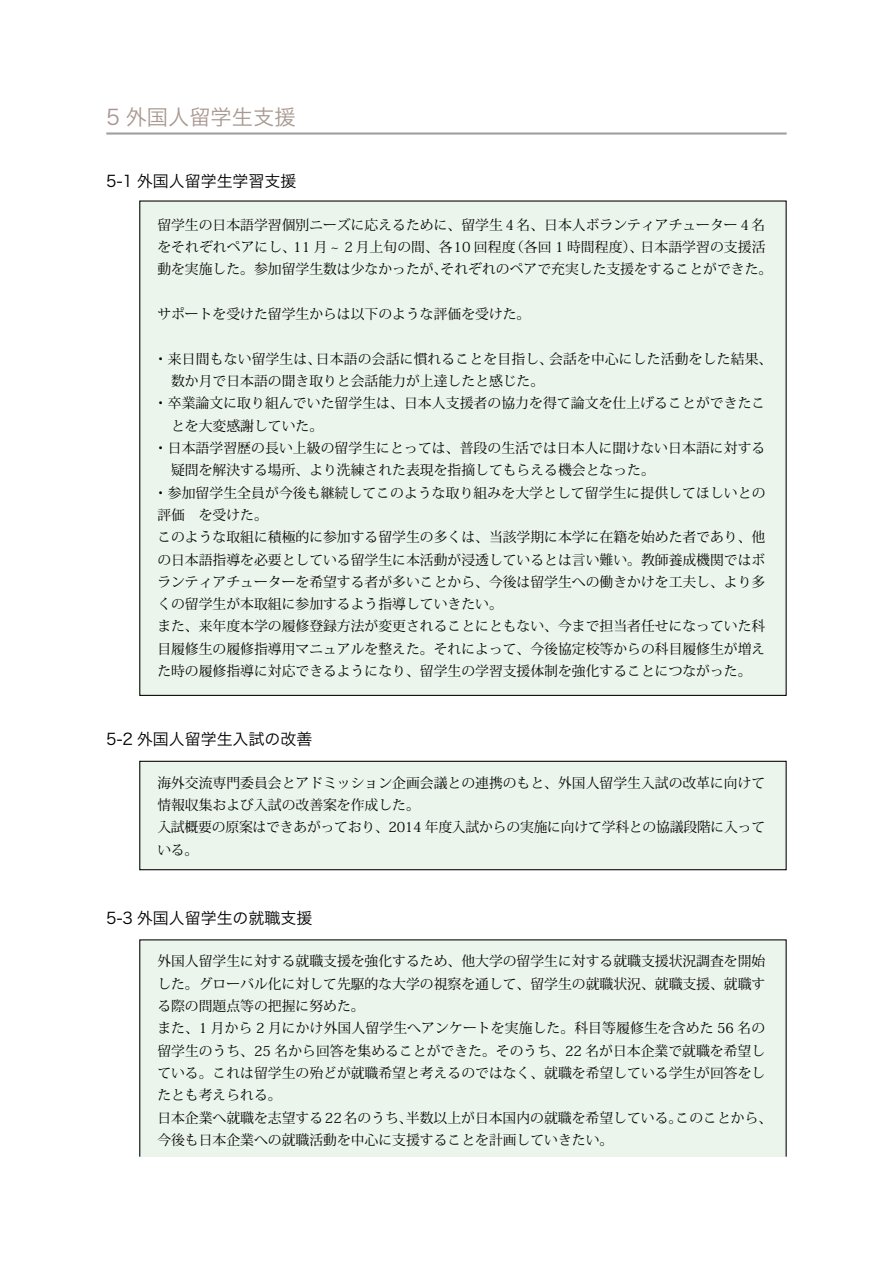
<style>
.page{position:relative;width:893px;height:1263px;background:#fff}
.page>*{position:absolute;margin:0;border:0;box-sizing:border-box;transform-origin:0 0}
.t1{font:21.3px "Hira Kaku Pro W3";color:#a89890}
.t2{font:15.9px "Hira Kaku Pro W3";color:#000}
.t3{font:13.8px/22.4px "Koz Min Pro";color:#000}
</style>
<div class="page">
<div style="left:140px;top:761px;width:646px;height:109px;background:#ebf5ec"></div>
<div style="left:139px;top:761px;width:648px;height:109px;border:1px solid #000"></div>
<div style="left:140px;top:940px;width:646px;height:217px;background:#ebf5ec"></div>
<div style="left:140px;top:201px;width:646px;height:494px;background:#ebf5ec"></div>
<hr style="left:106px;top:132px;width:681px;height:3px;background:#9fa0a0">
<h1 class="t1" style="left:106px;top:98px;width:191px">5 外国人留学生支援</h1>
<p class="t2" style="left:106px;top:167px;width:192px">5-1 外国人留学生学習支援</p>
<p class="t3" style="left:157px;top:213px;width:616px">留学生の日本語学習個別ニーズに応えるために、留学生４名、日本人ボランティアチューター４名をそれぞれペアにし、11 月 ~ ２月上旬の間、各10 回程度（各回 1 時間程度）、日本語学習の支援活動を実施した。参加留学生数は少なかったが、それぞれのペアで充実した支援をすることができた。</p>
<p class="t3" style="left:157px;top:302px;width:375px">サポートを受けた留学生からは以下のような評価を受けた。</p>
<p class="t3" style="left:154px;top:347px;width:620px">・来日間もない留学生は、日本語の会話に慣れることを目指し、会話を中心にした活動をした結果、　数か月で日本語の聞き取りと会話能力が上達したと感じた。<br>・卒業論文に取り組んでいた留学生は、日本人支援者の協力を得て論文を仕上げることができたこ　とを大変感謝していた。<br>・日本語学習歴の長い上級の留学生にとっては、普段の生活では日本人に聞けない日本語に対する　疑問を解決する場所、より洗練された表現を指摘してもらえる機会となった。<br>・参加留学生全員が今後も継続してこのような取り組みを大学として留学生に提供してほしいとの評価　を受けた。<br>このような取組に積極的に参加する留学生の多くは、当該学期に本学に在籍を始めた者であり、他の日本語指導を必要としている留学生に本活動が浸透しているとは言い難い。教師養成機関ではボランティアチューターを希望する者が多いことから、今後は留学生への働きかけを工夫し、より多くの留学生が本取組に参加するよう指導していきたい。<br>また、来年度本学の履修登録方法が変更されることにともない、今まで担当者任せになっていた科目履修生の履修指導用マニュアルを整えた。それによって、今後協定校等からの科目履修生が増えた時の履修指導に対応できるようになり、留学生の学習支援体制を強化することにつながった。</p>
<p class="t2" style="left:106px;top:725px;width:208px">5-2 外国人留学生入試の改善</p>
<p class="t3" style="left:157px;top:771px;width:610px">海外交流専門委員会とアドミッション企画会議との連携のもと、外国人留学生入試の改革に向けて情報収集および入試の改善案を作成した。<br>入試概要の原案はできあがっており、2014 年度入試からの実施に向けて学科との協議段階に入っている。</p>
<p class="t2" style="left:106px;top:903px;width:208px">5-3 外国人留学生の就職支援</p>
<p class="t3" style="left:157px;top:950px;width:616px">外国人留学生に対する就職支援を強化するため、他大学の留学生に対する就職支援状況調査を開始した。グローバル化に対して先駆的な大学の視察を通して、留学生の就職状況、就職支援、就職する際の問題点等の把握に努めた。<br>また、1 月から 2 月にかけ外国人留学生へアンケートを実施した。科目等履修生を含めた 56 名の留学生のうち、25 名から回答を集めることができた。そのうち、22 名が日本企業で就職を希望している。これは留学生の殆どが就職希望と考えるのではなく、就職を希望している学生が回答をしたとも考えられる。<br>日本企業へ就職を志望する22名のうち、半数以上が日本国内の就職を希望している。このことから、今後も日本企業への就職活動を中心に支援することを計画していきたい。</p>
</div>
